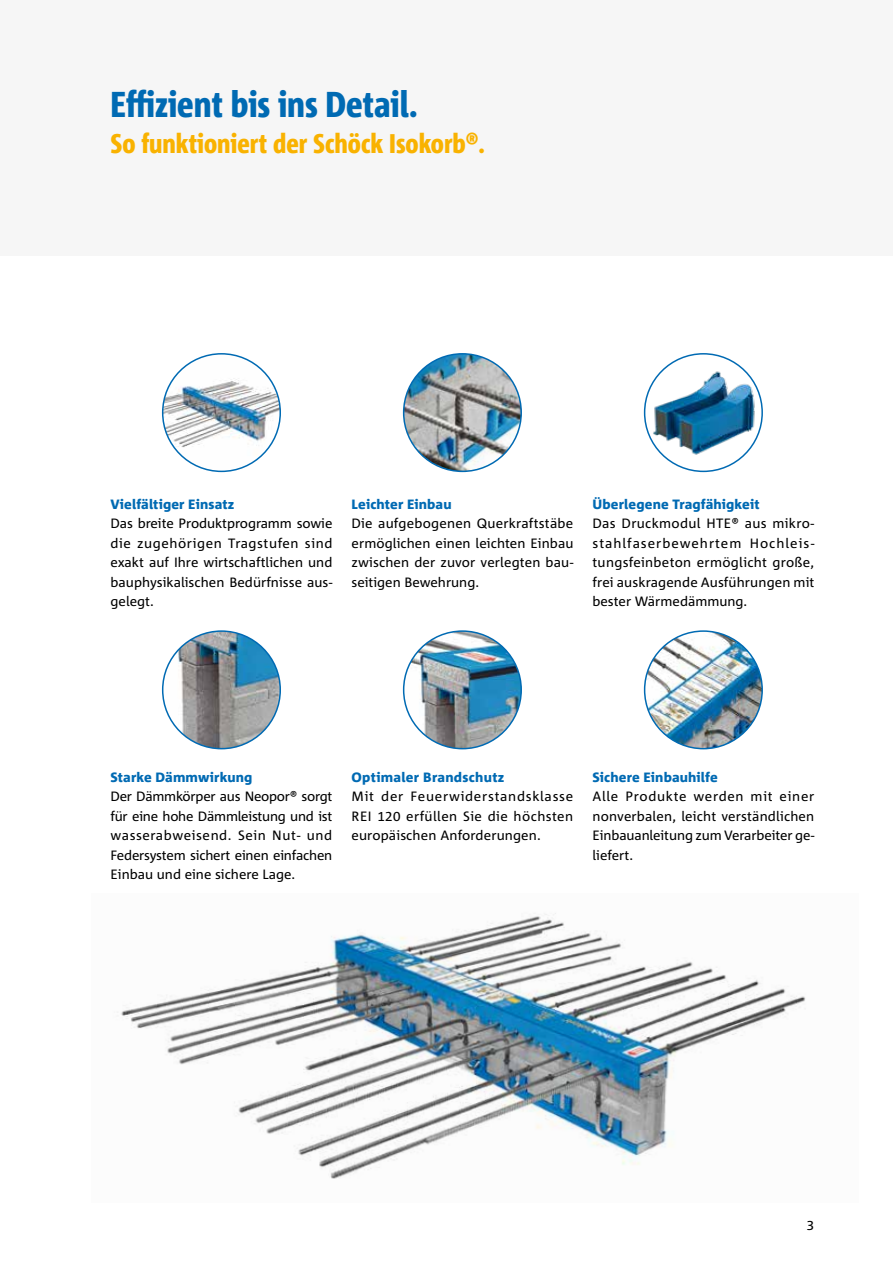
<style>
.page{position:relative;width:893px;height:1263px;background:#fff}
.page>*{position:absolute;margin:0;border:0;box-sizing:border-box;transform-origin:0 0}
.t1{font:800 condensed 36px "Corpid Schoeck";color:#006ab3}
.t2{font:800 condensed 27px "Corpid Schoeck";color:#f9b200}
.t3{font:13.5px/19.5px "Corpid Schoeck";letter-spacing:.005em;color:#000;text-align:justify}
.t4{font:800 13.5px "Corpid E1 s";letter-spacing:.01em;color:#006ab3}
</style>
<div class="page">
<div style="left:0;top:0;width:893px;height:255px;background:#f6f6f6"></div>
<img style="left:163px;top:354px;width:117px;height:117px;border-radius:59px">
<div style="left:162px;top:353px;width:119px;height:119px;border:2px solid #006ab3;border-radius:50%"></div>
<img style="left:651px;top:366px;width:108px;height:91px">
<div style="left:644px;top:353px;width:119px;height:119px;border:2px solid #006ab3;border-radius:50%"></div>
<img style="left:404px;top:354px;width:117px;height:117px;border-radius:59px">
<div style="left:403px;top:353px;width:119px;height:119px;border:2px solid #006ab3;border-radius:50%"></div>
<img style="left:117px;top:913px;width:689px;height:266px">
<img style="left:404px;top:631px;width:117px;height:118px;border-radius:59px">
<div style="left:403px;top:630px;width:119px;height:119px;border:2px solid #006ab3;border-radius:50%"></div>
<img style="left:645px;top:631px;width:117px;height:118px;border-radius:59px">
<div style="left:644px;top:630px;width:119px;height:119px;border:2px solid #006ab3;border-radius:50%"></div>
<img style="left:163px;top:631px;width:117px;height:118px;border-radius:59px">
<div style="left:162px;top:630px;width:119px;height:119px;border:2px solid #006ab3;border-radius:50%"></div>
<h1 class="t1" style="left:111px;top:82px;width:309px">Effizient bis ins Detail.</h1>
<h2 class="t2" style="left:111px;top:127px;width:376px">So funktioniert der Schöck Isokorb®.</h2>
<p class="t4" style="left:111px;top:495px;width:125px">Vielfältiger Einsatz</p>
<p class="t3" style="left:111px;top:513px;width:223px">Das breite Produktprogramm sowie die zugehörigen Tragstufen sind exakt auf Ihre wirtschaftlichen und bauphysikalischen Bedürfnisse aus&shy;gelegt.</p>
<p class="t4" style="left:351px;top:495px;width:102px">Leichter Einbau</p>
<p class="t3" style="left:351px;top:513px;width:223px">Die aufgebogenen Querkraftstäbe ermöglichen einen leichten Einbau zwischen der zuvor verlegten bau&shy;seitigen Bewehrung.</p>
<p class="t4" style="left:592px;top:495px;width:169px">Überlegene Tragfähigkeit</p>
<p class="t3" style="left:592px;top:513px;width:223px">Das Druckmodul HTE® aus mikro&shy;stahlfaserbewehrtem Hochleis&shy;tungsfeinbeton ermöglicht große, frei auskragende Ausführungen mit bester Wärmedämmung.</p>
<p class="t4" style="left:111px;top:768px;width:144px">Starke Dämmwirkung</p>
<p class="t3" style="left:111px;top:786px;width:223px">Der Dämmkörper aus Neopor® sorgt für eine hohe Dämmleistung und ist wasserabweisend. Sein Nut- und Federsystem sichert einen einfachen Einbau und eine sichere Lage.</p>
<p class="t4" style="left:351px;top:768px;width:154px">Optimaler Brandschutz</p>
<p class="t3" style="left:351px;top:786px;width:223px">Mit der Feuerwiderstandsklasse REI 120 erfüllen Sie die höchsten europäischen Anforderungen.</p>
<p class="t4" style="left:592px;top:768px;width:127px">Sichere Einbauhilfe</p>
<p class="t3" style="left:592px;top:786px;width:223px">Alle Produkte werden mit einer nonverbalen, leicht verständlichen Einbauanleitung zum Verarbeiter ge&shy;liefert.</p>
<p class="t3" style="left:807px;top:1215px;width:9px">3</p>
</div>
